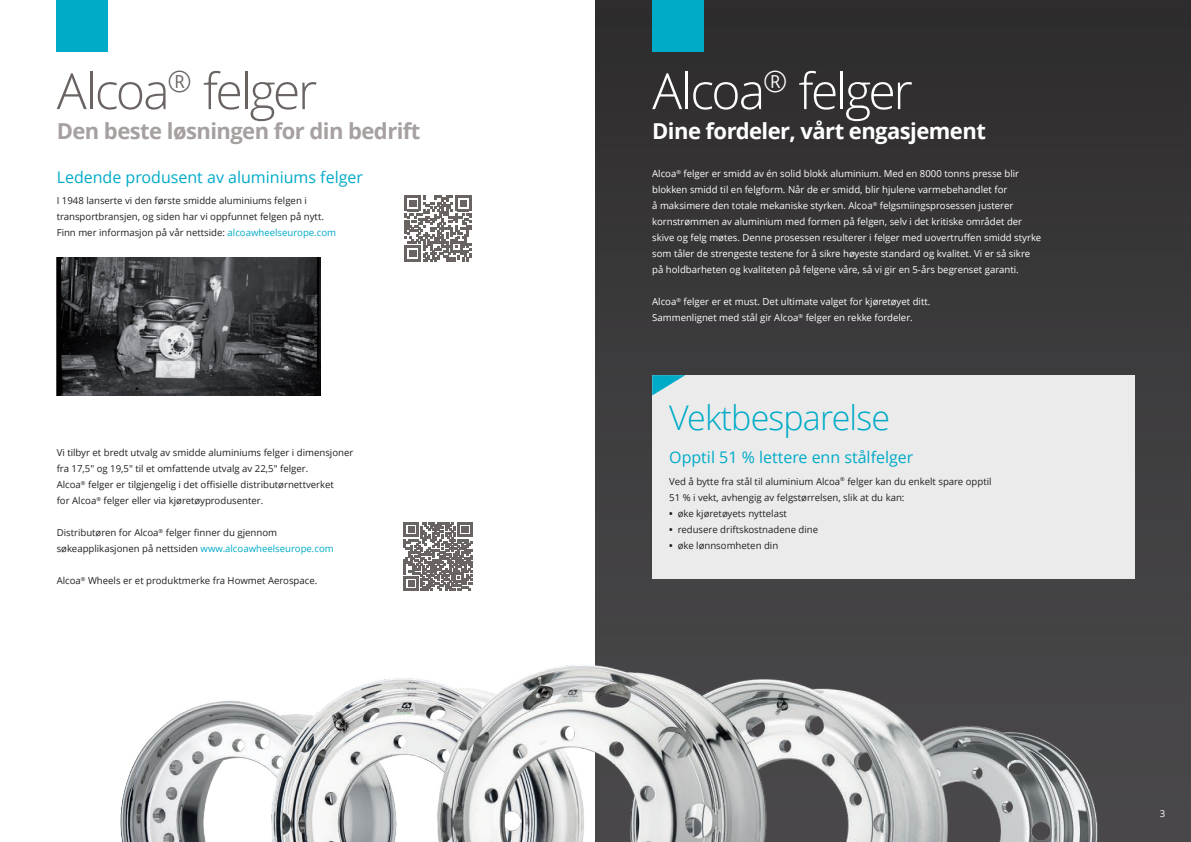
<style>
.page{position:relative;width:1191px;height:842px;background:#fff}
.page>*{position:absolute;margin:0;border:0;box-sizing:border-box;transform-origin:0 0}
.t1{font:300 50px "Open Sans";letter-spacing:-.045em;color:#696462}
.t2{font:300 50px "Open Sans";letter-spacing:-.045em;color:#fff}
.t3{font:300 34px "Open Sans";letter-spacing:-.025em;color:#00abc8}
.t4{font:700 22px "Open Sans";letter-spacing:-.025em;color:#a6a1a0}
.t5{font:700 22px "Open Sans";letter-spacing:-.025em;color:#fff}
.t6{font:16px "Open Sans";color:#00abc8}
.t7{font:9.6px/16px "Open Sans";color:#231f20}
.t8{font:9.6px/16px "Open Sans";color:#fff}
.s1{color:#00abc8}
.s2{font-weight:700}
</style>
<div class="page">
<div style="left:595px;top:0;width:596px;height:842px;background:linear-gradient(to bottom,#2f2d2f,#4c4b4d)"></div>
<img style="left:120px;top:589px;width:1032px;height:253px">
<img style="left:57px;top:257px;width:263px;height:139px">
<svg style="left:405px;top:195px;width:66px;height:67px"></svg>
<svg style="left:404px;top:522px;width:68px;height:69px"></svg>
<div style="left:57px;top:0;width:51px;height:51px;background:#00abc8"></div>
<div style="left:652px;top:0;width:51px;height:51px;background:#00abc8"></div>
<div style="left:652px;top:375px;width:482px;height:203px;background:#ebebeb"></div>
<svg style="left:652px;top:375px;width:33px;height:20px"></svg>
<h1 class="t1" style="left:57px;top:57px;width:262px">Alcoa<sup>®</sup> felger</h1>
<h3 class="t4" style="left:57px;top:116px;width:365px">Den beste løsningen for din bedrift</h3>
<h3 class="t6" style="left:57px;top:166px;width:308px">Ledende produsent av aluminiums felger</h3>
<p class="t7" style="left:57px;top:193px;width:281px">I 1948 lanserte vi den første smidde aluminiums felgen i transportbransjen, og siden har vi oppfunnet felgen på nytt.<br>Finn mer informasjon på vår nettside: <span class="s1">alcoawheelseurope.com</span></p>
<p class="t7" style="left:57px;top:444px;width:298px">Vi tilbyr et bredt utvalg av smidde aluminiums felger i dimensjoner fra 17,5" og 19,5" til et omfattende utvalg av 22,5" felger.<br>Alcoa<sup>®</sup> felger er tilgjengelig i det offisielle distributørnettverket<br>for Alcoa<sup>®</sup> felger eller via kjøretøyprodusenter.</p>
<p class="t7" style="left:57px;top:524px;width:278px">Distributøren for Alcoa<sup>®</sup> felger finner du gjennom søkeapplikasjonen på nettsiden <span class="s1">www.alcoawheelseurope.com</span></p>
<p class="t7" style="left:57px;top:572px;width:262px">Alcoa<sup>®</sup> Wheels er et produktmerke fra Howmet Aerospace.</p>
<h1 class="t2" style="left:652px;top:57px;width:262px">Alcoa<sup>®</sup> felger</h1>
<h3 class="t5" style="left:652px;top:116px;width:335px">Dine fordeler, vårt engasjement</h3>
<p class="t8" style="left:652px;top:165px;width:390px">Alcoa<sup>®</sup> felger er smidd av én solid blokk aluminium. Med en 8000 tonns presse blir blokken smidd til en felgform. Når de er smidd, blir hjulene varmebehandlet for<br>å maksimere den totale mekaniske styrken. Alcoa<sup>®</sup> felgsmiingsprosessen justerer kornstrømmen av aluminium med formen på felgen, selv i det kritiske området der skive og felg møtes. Denne prosessen resulterer i felger med uovertruffen smidd styrke som tåler de strengeste testene for å sikre høyeste standard og kvalitet. Vi er så sikre på holdbarheten og kvaliteten på felgene våre, så vi gir en 5-års begrenset garanti.</p>
<p class="t8" style="left:652px;top:293px;width:280px">Alcoa<sup>®</sup> felger er et must. Det ultimate valget for kjøretøyet ditt.<br>Sammenlignet med stål gir Alcoa<sup>®</sup> felger en rekke fordeler.</p>
<h2 class="t3" style="left:669px;top:394px;width:222px">Vektbesparelse</h2>
<h3 class="t6" style="left:669px;top:446px;width:246px">Opptil 51 % lettere enn stålfelger</h3>
<p class="t7" style="left:669px;top:473px;width:324px">Ved å bytte fra stål til aluminium Alcoa<sup>®</sup> felger kan du enkelt spare opptil<br>51 % i vekt, avhengig av felgstørrelsen, slik at du kan:</p>
<p class="t7" style="left:669px;top:505px;width:119px"><span class="s2">•</span> øke kjøretøyets nyttelast</p>
<p class="t7" style="left:669px;top:521px;width:150px"><span class="s2">•</span> redusere driftskostnadene dine</p>
<p class="t7" style="left:669px;top:537px;width:111px"><span class="s2">•</span> øke lønnsomheten din</p>
<p class="t8" style="left:1159px;top:805px;width:7px">3</p>
</div>
